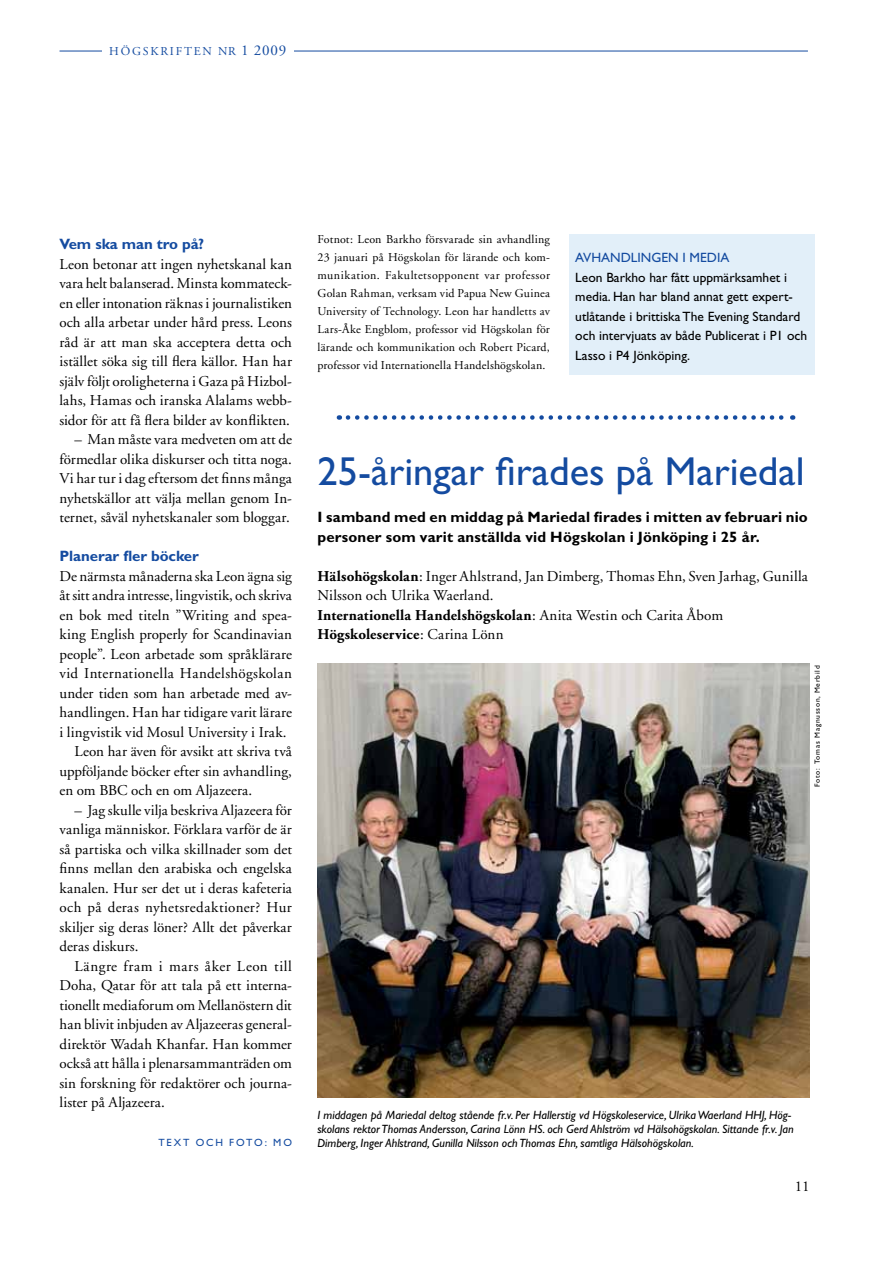
<style>
.page{position:relative;width:893px;height:1263px;background:#fff}
.page>*{position:absolute;margin:0;border:0;box-sizing:border-box;transform-origin:0 0}
.t1{font:40.5px "Gill Sans";color:#144ba0}
.t2{font:15px/19.5px "Adobe Garamond";letter-spacing:.005em;color:#000;text-align:justify}
.t3{font:700 15px/19.5px "Gill Sans";letter-spacing:.01em;color:#000}
.t4{font:700 15px "Gill Sans";letter-spacing:-.005em;color:#144ba0}
.t5{font:13.5px/19.5px "Gill Sans";color:#000}
.t6{font:13.5px "Gill Sans";color:#144ba0}
.t7{font:12px/18px "Adobe Garamond";letter-spacing:.01em;color:#000;text-align:justify}
.t8{font:italic 12px/14.4px "Gill Sans";color:#000}
.t9{font:12px "Adobe Garamond";letter-spacing:.15em;color:#144ba0}
.t10{font:10.5px "Gill Sans";letter-spacing:.18em;color:#144ba0}
.t11{font:7.5px "Gill Sans";letter-spacing:.1em;color:#000}
.s1{font-size:15px}
.s2{font-weight:700}
</style>
<div class="page">
<hr style="left:60px;top:51px;width:748px;height:1px;background:#144ba0">
<div style="left:102px;top:44px;width:191px;height:20px;background:#fff"></div>
<div style="left:569px;top:234px;width:245px;height:140px;background:#e2eff9"></div>
<svg style="left:348px;top:415px;width:445px;height:5px"></svg>
<img style="left:317px;top:663px;width:493px;height:434px">
<p class="t9" style="left:109px;top:44px;width:178px">HÖGSKRIFTEN NR <span class="s1">1 2009</span></p>
<p class="t4" style="left:60px;top:235px;width:146px">Vem ska man tro på?</p>
<p class="t2" style="left:60px;top:254px;width:234px">Leon betonar att ingen nyhetskanal kan vara helt balanserad. Minsta kommateck&shy;en eller intonation räknas i journalistiken och alla arbetar under hård press. Leons råd är att man ska acceptera detta och istället söka sig till flera källor. Han har själv följt oroligheterna i Gaza på Hizbol&shy;lahs, Hamas och iranska Alalams webb&shy;sidor för att få flera bilder av konflikten.</p>
<p class="t2" style="left:60px;top:430px;width:234px;text-indent:15px">– Man måste vara medveten om att de förmedlar olika diskurser och titta noga.<br>Vi har tur i dag eftersom det finns många nyhetskällor att välja mellan genom In&shy;ternet, såväl nyhetskanaler som bloggar.</p>
<p class="t4" style="left:60px;top:547px;width:141px">Planerar fler böcker</p>
<p class="t2" style="left:60px;top:566px;width:234px">De närmsta månaderna ska Leon ägna sig</p>
<p class="t2" style="left:60px;top:586px;width:234px">åt sitt andra intresse, lingvistik, och skriva</p>
<p class="t2" style="left:60px;top:605px;width:234px">en bok med titeln ”Writing and spea-</p>
<p class="t2" style="left:60px;top:625px;width:234px">king English properly for Scandinavian</p>
<p class="t2" style="left:60px;top:644px;width:234px">people”. Leon arbetade som språklärare</p>
<p class="t2" style="left:60px;top:664px;width:234px">vid Internationella Handelshögskolan</p>
<p class="t2" style="left:60px;top:683px;width:234px">under tiden som han arbetade med av-</p>
<p class="t2" style="left:60px;top:703px;width:234px">handlingen. Han har tidigare varit lärare</p>
<p class="t2" style="left:60px;top:722px;width:229px">i lingvistik vid Mosul University i Irak.</p>
<p class="t2" style="left:75px;top:742px;width:219px">Leon har även för avsikt att skriva två</p>
<p class="t2" style="left:60px;top:761px;width:234px">uppföljande böcker efter sin avhandling,</p>
<p class="t2" style="left:60px;top:781px;width:194px">en om BBC och en om Aljazeera.</p>
<p class="t2" style="left:60px;top:800px;width:234px;text-indent:15px">– Jag skulle vilja beskriva Aljazeera för vanliga människor. Förklara varför de är så partiska och vilka skillnader som det finns mellan den arabiska och engelska kanalen. Hur ser det ut i deras kafeteria och på deras nyhetsredaktioner? Hur skiljer sig deras löner? Allt det påverkar deras diskurs.</p>
<p class="t2" style="left:60px;top:956px;width:234px;text-indent:15px">Längre fram i mars åker Leon till Doha, Qatar för att tala på ett interna&shy;tionellt mediaforum om Mellanöstern dit han blivit inbjuden av Aljazeeras general&shy;direktör Wadah Khanfar. Han kommer också att hålla i plenarsammanträden om sin forskning för redaktörer och journa&shy;lister på Aljazeera.</p>
<p class="t10" style="left:158px;top:1136px;width:125px">Text och Fot o: MO</p>
<p class="t7" style="left:317px;top:230px;width:234px">Fotnot: Leon Barkho försvarade sin avhandling 23 januari på Högskolan för lärande och kom&shy;munikation. Fakultetsopponent var professor Golan Rahman, verksam vid Papua New Guinea University of Technology. Leon har handletts av Lars-Åke Engblom, professor vid Högskolan för lärande och kommunikation och Robert Picard, professor vid Internationella Handelshögskolan.</p>
<p class="t6" style="left:575px;top:250px;width:10px">Avh</p>
<p class="t6" style="left:601px;top:250px;width:130px">an dlingen i media</p>
<p class="t5" style="left:575px;top:268px;width:233px">Leon Barkho har fått uppmärksamhet i media. Han har bland annat gett expert&shy;utlåtande i brittiska The Evening Standard och intervjuats av både Publicerat i P1 och Lasso i P4 Jönköping.</p>
<h1 class="t1" style="left:317px;top:448px;width:489px">25-åringar firades på Mariedal</h1>
<p class="t3" style="left:317px;top:507px;width:492px">I samband med en middag på Mariedal firades i mitten av februari nio personer som varit anställda vid Högskolan i Jönköping i 25 år.</p>
<p class="t2" style="left:317px;top:566px;width:492px;text-align:left"><span class="s2">Hälsohögskolan</span>: Inger Ahlstrand, Jan Dimberg, Thomas Ehn, Sven Jarhag, Gunilla Nilsson och Ulrika Waerland.<br><span class="s2">Internationella Handelshögskolan</span>: Anita Westin och Carita Åbom <span class="s2">Högskoleservice</span>: Carina Lönn</p>
<p class="t11" style="left:813px;top:787px;width:123px;rotate:-90deg">Foto: Tomas Magnusson, Merbild</p>
<p class="t8" style="left:317px;top:1107px;width:478px">I middagen på Mariedal deltog stående fr.v. Per Hallerstig vd Högskoleservice, Ulrika Waerland HHJ, Hög&shy;skolans rektor Thomas Andersson, Carina Lönn HS. och Gerd Ahlström vd Hälsohögskolan. Sittande fr.v. Jan<br>Dimberg, Inger Ahlstrand, Gunilla Nilsson och Thomas Ehn, samtliga Hälsohögskolan.</p>
<p class="t2" style="left:795px;top:1177px;width:16px">11</p>
</div>
